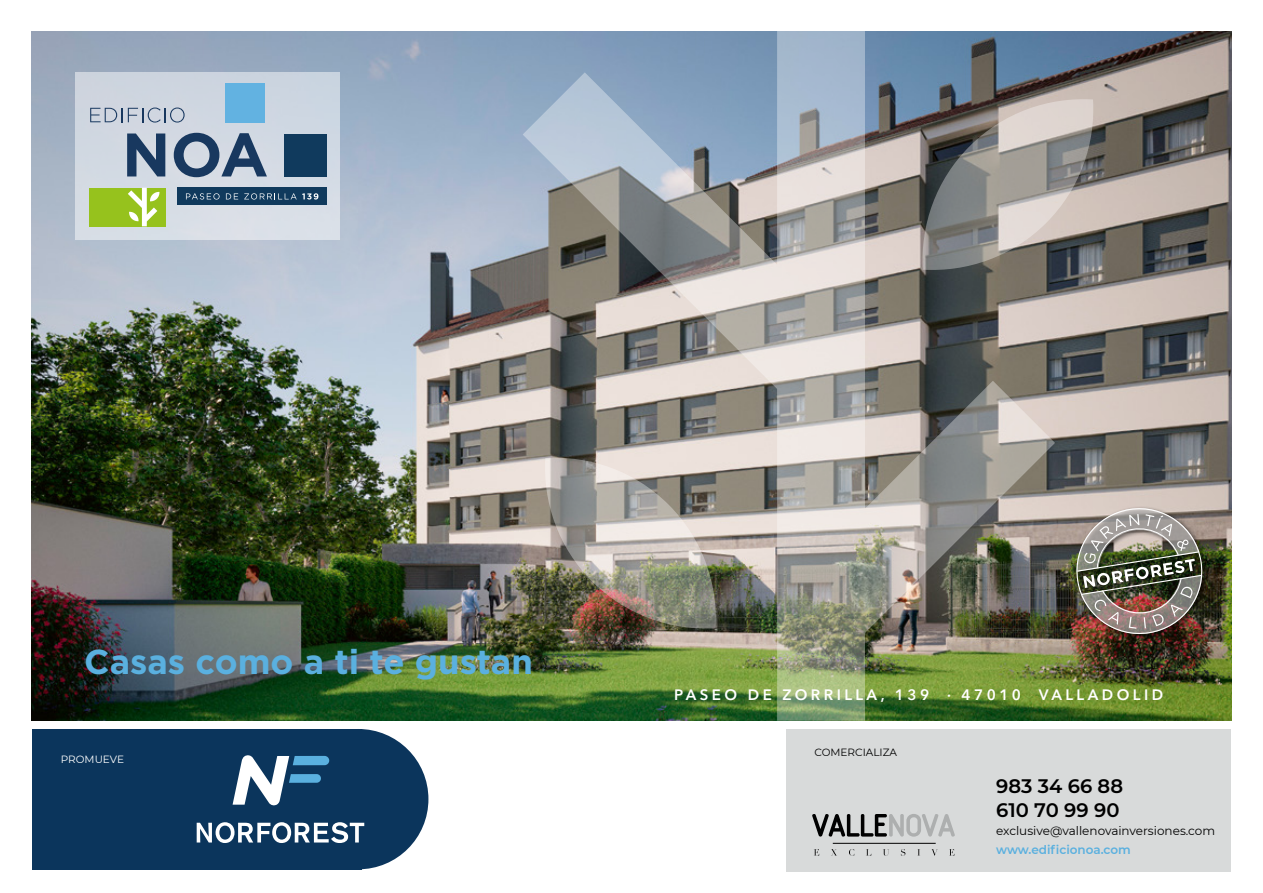
<style>
.page{position:relative;width:1263px;height:893px;background:#fff}
.page>*{position:absolute;margin:0;border:0;box-sizing:border-box;transform-origin:0 0}
.t1{font:700 34.5px "Gotham";color:#5ab0df}
.t2{font:600 19.5px/23.4px "Montserrat";color:#000}
.t3{font:600 15px "Avenir Next LT Pro";letter-spacing:.23em;color:#fff}
.t4{font:12px "Montserrat";color:#000}
.t5{font:600 12px "Montserrat";color:#5ab0df}
.t6{font:10.5px "Montserrat";color:#000}
.t7{font:10.5px "Montserrat";color:#fff}
</style>
<div class="page">
<div style="left:288px;top:729px;width:140px;height:140px;background:#0b355c;border-radius:50%"></div>
<div style="left:787px;top:729px;width:444px;height:142px;background:#d8dada"></div>
<img style="left:32px;top:32px;width:1199px;height:689px">
<div style="left:32px;top:729px;width:329px;height:140px;background:#0b355c"></div>
<svg style="left:812px;top:814px;width:143px;height:23px"></svg>
<svg style="left:814px;top:849px;width:140px;height:7px"></svg>
<hr style="left:833px;top:843px;width:103px;height:1px;background:#000">
<div style="left:1074px;top:506px;width:135px;height:135px;background:#000;opacity:.5"></div>
<img style="left:1095px;top:504px;width:111px;height:134px">
<svg style="left:233px;top:755px;width:96px;height:51px"></svg>
<svg style="left:197px;top:822px;width:167px;height:21px"></svg>
<img style="left:523px;top:31px;width:572px;height:690px">
<div style="left:76px;top:72px;width:264px;height:168px;background:#d1d8e2"></div>
<svg style="left:127px;top:133px;width:38px;height:43px"></svg>
<svg style="left:174px;top:133px;width:93px;height:44px"></svg>
<svg style="left:90px;top:108px;width:95px;height:15px"></svg>
<div style="left:225px;top:83px;width:39px;height:39px;background:#62b2e1"></div>
<div style="left:177px;top:187px;width:149px;height:18px;background:#103a5d"></div>
<div style="left:284px;top:134px;width:43px;height:42px;background:#103a5d"></div>
<svg style="left:186px;top:193px;width:34px;height:7px"></svg>
<svg style="left:226px;top:193px;width:12px;height:6px"></svg>
<svg style="left:244px;top:193px;width:74px;height:7px"></svg>
<div style="left:89px;top:188px;width:77px;height:38px;background:#96c21d"></div>
<svg style="left:128px;top:188px;width:32px;height:38px"></svg>
<h1 class="t1" style="left:84px;top:639px;width:450px">Casas como a ti te gustan</h1>
<p class="t7" style="left:61px;top:752px;width:65px">PROMUEVE</p>
<p class="t3" style="left:674px;top:686px;width:491px">PASEO DE ZORRILLA, 139 · 47010 VALLADOLID</p>
<p class="t6" style="left:814px;top:745px;width:84px">COMERCIALIZA</p>
<h2 class="t2" style="left:996px;top:774px;width:128px">983 34 66 88<br>610 70 99 90</h2>
<p class="t4" style="left:996px;top:823px;width:220px">exclusive@vallenovainversiones.com</p>
<p class="t5" style="left:996px;top:841px;width:136px">www.edificionoa.com</p>
</div>
